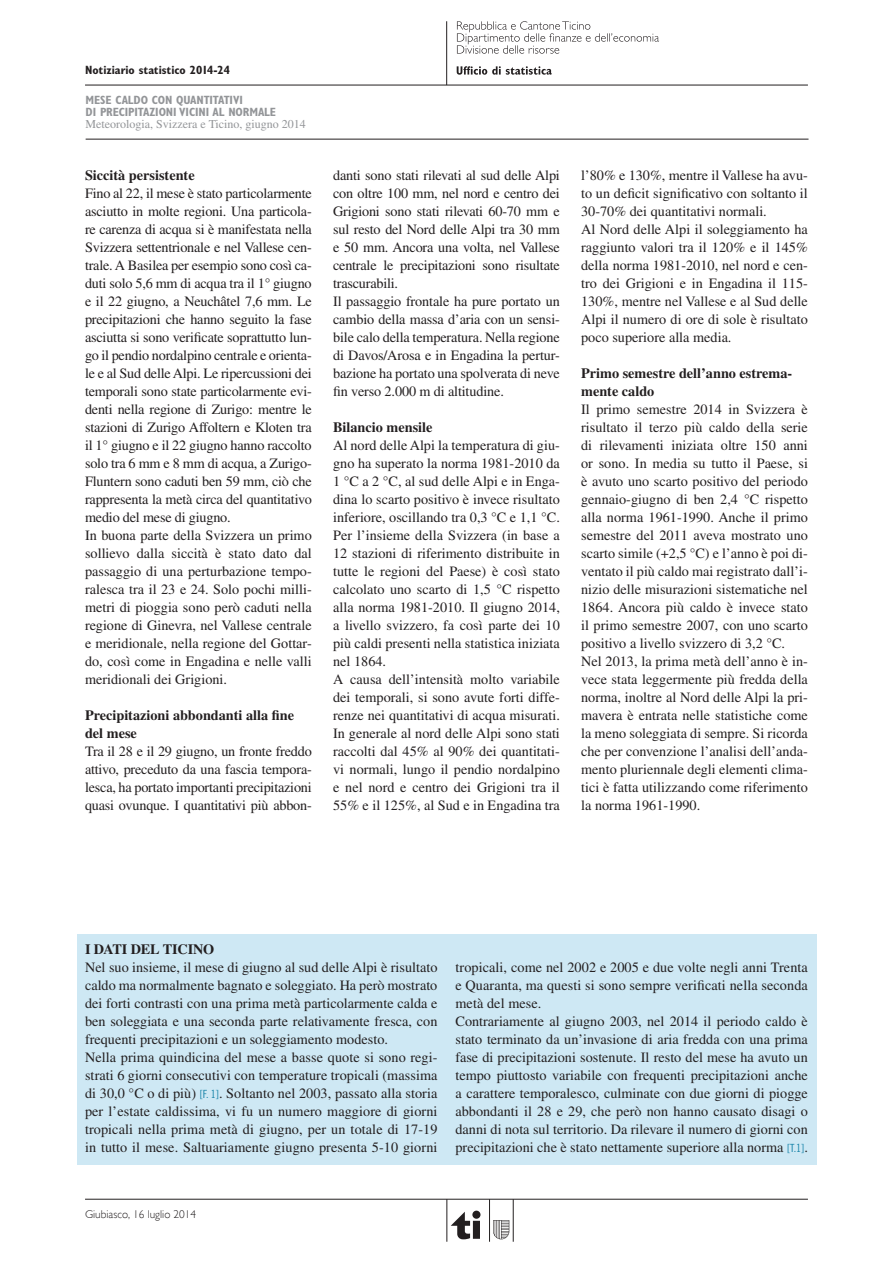
<style>
.page{position:relative;width:893px;height:1263px;background:#fff}
.page>*{position:absolute;margin:0;border:0;box-sizing:border-box;transform-origin:0 0}
.t1{font:14.25px/18px "Times LT Std";color:#231f20}
.t2{font:700 14.25px/18px "Times LT Std";color:#231f20}
.t3{font:700 condensed 12px/12px "Gill Sans MT Std";letter-spacing:-.01em;color:#939598}
.t4{font:12px "Times LT Std";color:#939598}
.t5{font:700 condensed 12px "Gill Sans MT Std";color:#231f20}
.t6{font:300 11.25px "Gill Sans";color:#231f20}
.s1{font-family:"Trade Gothic LT Std Cn 18";font-size:11.25px;color:#1a85aa}
</style>
<div class="page">
<hr style="left:85px;top:85px;width:723px;height:1px;background:#231f20">
<hr style="left:446px;top:21px;width:1px;height:64px;background:#231f20">
<svg style="left:493px;top:1220px;width:16px;height:19px"></svg>
<div style="left:472px;top:1210px;width:8px;height:9px;background:#231f20;border-radius:50%"></div>
<svg style="left:451px;top:1212px;width:19px;height:27px"></svg>
<div style="left:473px;top:1221px;width:7px;height:18px;background:#231f20"></div>
<hr style="left:85px;top:1199px;width:723px;height:1px;background:#231f20">
<hr style="left:447px;top:1199px;width:1px;height:43px;background:#231f20">
<hr style="left:489px;top:1199px;width:1px;height:43px;background:#231f20">
<hr style="left:513px;top:1199px;width:1px;height:43px;background:#231f20">
<svg style="left:457px;top:66px;width:95px;height:9px"></svg>
<svg style="left:457px;top:21px;width:202px;height:33px"></svg>
<hr style="left:86px;top:139px;width:722px;height:1px;background:#231f20">
<div style="left:77px;top:934px;width:739px;height:230px;background:#cee8f4"></div>
<p class="t5" style="left:85px;top:63px;width:146px">NOTIZIARIO STATISTICO 2014-24</p>
<p class="t3" style="left:86px;top:94px;width:192px">MESE CALDO CON QUANTITATIVI<br>DI PRECIPITAZIONI VICINI AL NORMALE</p>
<p class="t4" style="left:86px;top:117px;width:222px">Meteorologia, Svizzera e Ticino, giugno 2014</p>
<p class="t2" style="left:85px;top:166px;width:111px">Siccità persistente</p>
<p class="t1" style="left:85px;top:184px;width:228px">Fino al 22, il mese è stato particolarmente asciutto in molte regioni. Una particola&shy;re carenza di acqua si è manifestata nella Svizzera settentrionale e nel Vallese cen&shy;trale. A Basilea per esempio sono così ca&shy;duti solo 5,6 mm di acqua tra il 1° giugno e il 22 giugno, a Neuchâtel 7,6 mm. Le precipitazioni che hanno seguito la fase asciutta si sono verificate soprattutto lun&shy;go il pendio nordalpino centrale e orienta&shy;le e al Sud delle Alpi. Le ripercussioni dei temporali sono state particolarmente evi&shy;denti nella regione di Zurigo: mentre le stazioni di Zurigo Affoltern e Kloten tra il 1° giugno e il 22 giugno hanno raccolto solo tra 6 mm e 8 mm di acqua, a Zurigo-Fluntern sono caduti ben 59 mm, ciò che rappresenta la metà circa del quantitativo medio del mese di giugno.<br>In buona parte della Svizzera un primo sollievo dalla siccità è stato dato dal passaggio di una perturbazione tempo&shy;ralesca tra il 23 e 24. Solo pochi milli&shy;metri di pioggia sono però caduti nella regione di Ginevra, nel Vallese centrale e meridionale, nella regione del Gottar&shy;do, così come in Engadina e nelle valli meridionali dei Grigioni.</p>
<p class="t2" style="left:85px;top:706px;width:211px">Precipitazioni abbondanti alla fine del mese</p>
<p class="t1" style="left:85px;top:742px;width:228px;text-align:justify">Tra il 28 e il 29 giugno, un fronte freddo attivo, preceduto da una fascia tempora&shy;lesca, ha portato importanti precipitazioni quasi ovunque. I quantitativi più abbon-</p>
<p class="t1" style="left:333px;top:166px;width:228px">danti sono stati rilevati al sud delle Alpi con oltre 100 mm, nel nord e centro dei Grigioni sono stati rilevati 60-70 mm e sul resto del Nord delle Alpi tra 30 mm e 50 mm. Ancora una volta, nel Vallese centrale le precipitazioni sono risultate trascurabili.<br>Il passaggio frontale ha pure portato un cambio della massa d’aria con un sensi&shy;bile calo della temperatura. Nella regione di Davos/Arosa e in Engadina la pertur&shy;bazione ha portato una spolverata di neve fin verso 2.000 m di altitudine.</p>
<p class="t2" style="left:333px;top:418px;width:101px">Bilancio mensile</p>
<p class="t1" style="left:333px;top:436px;width:228px">Al nord delle Alpi la temperatura di giu&shy;gno ha superato la norma 1981-2010 da 1 °C a 2 °C, al sud delle Alpi e in Enga&shy;dina lo scarto positivo è invece risultato inferiore, oscillando tra 0,3 °C e 1,1 °C.<br>Per l’insieme della Svizzera (in base a 12 stazioni di riferimento distribuite in tutte le regioni del Paese) è così stato calcolato uno scarto di 1,5 °C rispetto alla norma 1981-2010. Il giugno 2014, a livello svizzero, fa così parte dei 10 più caldi presenti nella statistica iniziata nel 1864.<br>A causa dell’intensità molto variabile dei temporali, si sono avute forti diffe&shy;renze nei quantitativi di acqua misurati.<br>In generale al nord delle Alpi sono stati raccolti dal 45% al 90% dei quantitati&shy;vi normali, lungo il pendio nordalpino e nel nord e centro dei Grigioni tra il 55% e il 125%, al Sud e in Engadina tra</p>
<p class="t1" style="left:581px;top:166px;width:228px">l’80% e 130%, mentre il Vallese ha avu&shy;to un deficit significativo con soltanto il 30-70% dei quantitativi normali.<br>Al Nord delle Alpi il soleggiamento ha raggiunto valori tra il 120% e il 145% della norma 1981-2010, nel nord e cen&shy;tro dei Grigioni e in Engadina il 115- 130%, mentre nel Vallese e al Sud delle Alpi il numero di ore di sole è risultato poco superiore alla media.</p>
<p class="t2" style="left:581px;top:364px;width:213px">Primo semestre dell’anno estrema&shy;mente caldo</p>
<p class="t1" style="left:581px;top:400px;width:228px">Il primo semestre 2014 in Svizzera è risultato il terzo più caldo della serie di rilevamenti iniziata oltre 150 anni or sono. In media su tutto il Paese, si è avuto uno scarto positivo del periodo gennaio-giugno di ben 2,4 °C rispetto alla norma 1961-1990. Anche il primo semestre del 2011 aveva mostrato uno scarto simile (+2,5 °C) e l’anno è poi di&shy;ventato il più caldo mai registrato dall’i&shy;nizio delle misurazioni sistematiche nel 1864. Ancora più caldo è invece stato il primo semestre 2007, con uno scarto positivo a livello svizzero di 3,2 °C.<br>Nel 2013, la prima metà dell’anno è in&shy;vece stata leggermente più fredda della norma, inoltre al Nord delle Alpi la pri&shy;mavera è entrata nelle statistiche come la meno soleggiata di sempre. Si ricorda che per convenzione l’analisi dell’anda&shy;mento pluriennale degli elementi clima&shy;tici è fatta utilizzando come riferimento la norma 1961-1990.</p>
<p class="t2" style="left:85px;top:940px;width:131px">I DATI DEL TICINO</p>
<p class="t1" style="left:85px;top:958px;width:354px">Nel suo insieme, il mese di giugno al sud delle Alpi è risultato caldo ma normalmente bagnato e soleggiato. Ha però mostrato dei forti contrasti con una prima metà particolarmente calda e ben soleggiata e una seconda parte relativamente fresca, con frequenti precipitazioni e un soleggiamento modesto.<br>Nella prima quindicina del mese a basse quote si sono regi&shy;strati 6 giorni consecutivi con temperature tropicali (massima di 30,0 °C o di più) <span class="s1">[F. 1]</span>. Soltanto nel 2003, passato alla storia per l’estate caldissima, vi fu un numero maggiore di giorni tropicali nella prima metà di giugno, per un totale di 17-19 in tutto il mese. Saltuariamente giugno presenta 5-10 giorni</p>
<p class="t1" style="left:455px;top:958px;width:354px">tropicali, come nel 2002 e 2005 e due volte negli anni Trenta e Quaranta, ma questi si sono sempre verificati nella seconda metà del mese.<br>Contrariamente al giugno 2003, nel 2014 il periodo caldo è stato terminato da un’invasione di aria fredda con una prima fase di precipitazioni sostenute. Il resto del mese ha avuto un tempo piuttosto variabile con frequenti precipitazioni anche a carattere temporalesco, culminate con due giorni di piogge abbondanti il 28 e 29, che però non hanno causato disagi o danni di nota sul territorio. Da rilevare il numero di giorni con precipitazioni che è stato nettamente superiore alla norma <span class="s1">[T.1]</span>.</p>
<p class="t6" style="left:85px;top:1207px;width:113px">Giubiasco, 16 luglio 2014</p>
</div>
